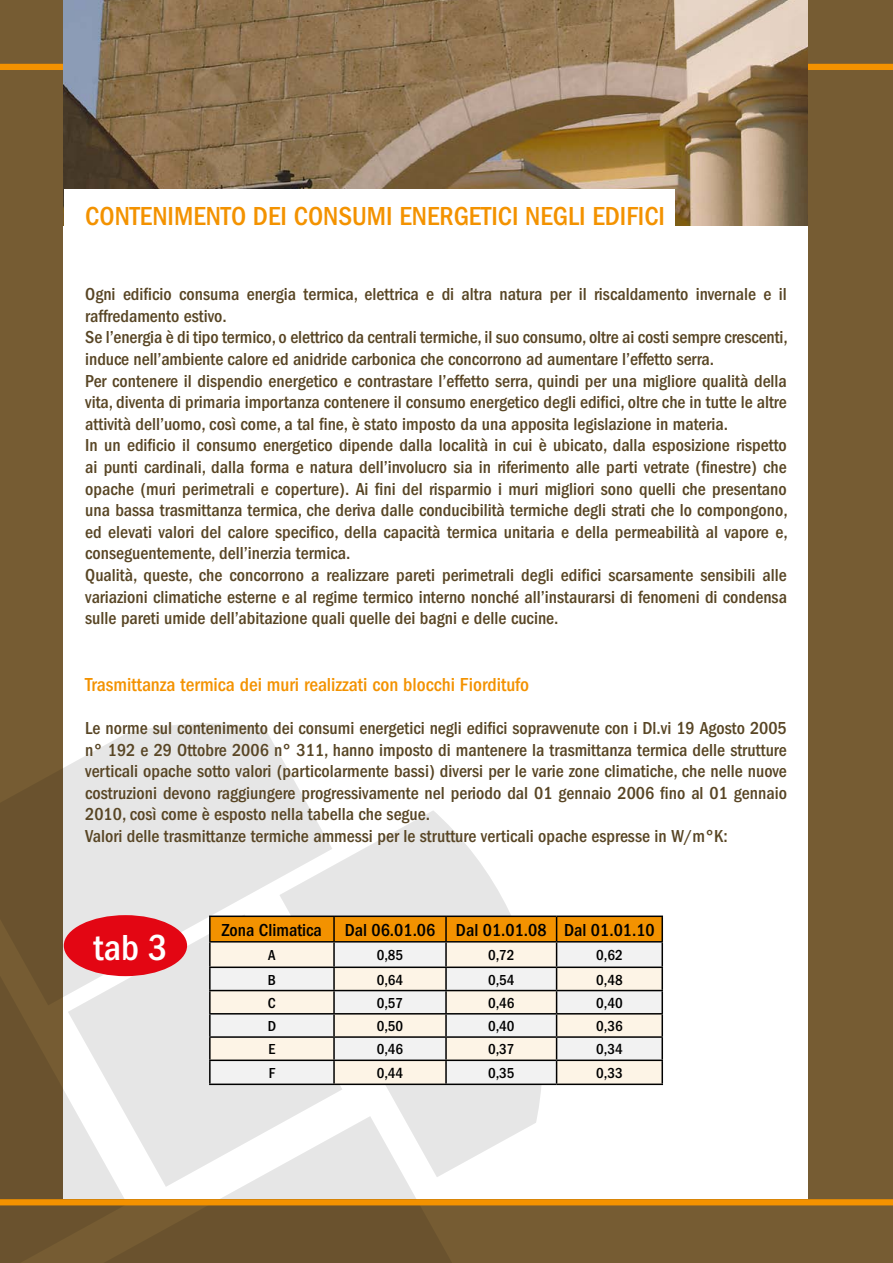
<style>
.page{position:relative;width:893px;height:1263px;background:#765c33}
.page>*{position:absolute;margin:0;border:0;box-sizing:border-box;transform-origin:0 0}
.t1{font:500 condensed 37.5px "Franklin Gothic";color:#fff}
.t2{font:500 condensed 27px "Franklin Gothic";color:#f39200}
.t3{font:500 condensed 19.5px "Franklin Gothic";color:#f39200}
.t4{font:500 condensed 18px/21.6px "Franklin Gothic";color:#584524;text-align:justify}
.t5{font:500 condensed 18px "Franklin Gothic";color:#000}
.t6{font:500 condensed 15px "Franklin Gothic";color:#000}
</style>
<div class="page">
<div style="left:64px;top:65px;width:744px;height:1134px;background:#fff"></div>
<svg style="left:127px;top:1177px;width:341px;height:86px;fill:#6a522e"></svg>
<svg style="left:0;top:1005px;width:127px;height:258px"></svg>
<svg style="left:68px;top:1005px;width:274px;height:182px;fill:#e6e6e6"></svg>
<svg style="left:279px;top:811px;width:265px;height:366px;fill:#e6e6e6"></svg>
<svg style="left:0;top:723px;width:332px;height:282px;fill:#e6e6e6"></svg>
<div style="left:0;top:64px;width:893px;height:6px;background:#f39200"></div>
<div style="left:0;top:1199px;width:893px;height:6px;background:#f39200"></div>
<img style="left:64px;top:0;width:744px;height:225px">
<div style="left:64px;top:190px;width:611px;height:53px;background:#fff"></div>
<hr style="left:209px;top:968px;width:2px;height:22px;background:#000">
<hr style="left:209px;top:915px;width:125px;height:2px;background:#000">
<hr style="left:209px;top:917px;width:2px;height:24px;background:#000">
<hr style="left:334px;top:915px;width:112px;height:2px;background:#000">
<hr style="left:446px;top:915px;width:111px;height:2px;background:#000">
<hr style="left:557px;top:915px;width:106px;height:2px;background:#000">
<hr style="left:661px;top:917px;width:2px;height:24px;background:#000">
<hr style="left:209px;top:941px;width:125px;height:1px;background:#000">
<hr style="left:209px;top:942px;width:2px;height:24px;background:#000">
<hr style="left:209px;top:966px;width:125px;height:2px;background:#000">
<hr style="left:209px;top:990px;width:125px;height:1px;background:#000">
<hr style="left:209px;top:991px;width:2px;height:22px;background:#000">
<hr style="left:209px;top:1038px;width:2px;height:21px;background:#000">
<hr style="left:661px;top:968px;width:2px;height:22px;background:#000">
<hr style="left:557px;top:990px;width:106px;height:1px;background:#000">
<hr style="left:661px;top:991px;width:2px;height:22px;background:#000">
<hr style="left:661px;top:1038px;width:2px;height:21px;background:#000">
<hr style="left:557px;top:941px;width:106px;height:1px;background:#000">
<hr style="left:661px;top:942px;width:2px;height:24px;background:#000">
<hr style="left:557px;top:966px;width:106px;height:2px;background:#000">
<hr style="left:209px;top:1013px;width:125px;height:1px;background:#000">
<hr style="left:209px;top:1014px;width:2px;height:22px;background:#000">
<hr style="left:209px;top:1036px;width:125px;height:2px;background:#000">
<hr style="left:209px;top:1059px;width:125px;height:2px;background:#000">
<hr style="left:209px;top:1061px;width:2px;height:22px;background:#000">
<hr style="left:209px;top:1083px;width:125px;height:2px;background:#000">
<hr style="left:446px;top:1083px;width:111px;height:2px;background:#000">
<hr style="left:334px;top:1083px;width:112px;height:2px;background:#000">
<hr style="left:557px;top:1013px;width:106px;height:1px;background:#000">
<hr style="left:661px;top:1014px;width:2px;height:22px;background:#000">
<hr style="left:557px;top:1036px;width:106px;height:2px;background:#000">
<hr style="left:557px;top:1059px;width:106px;height:2px;background:#000">
<svg style="left:210px;top:916px;width:452px;height:167px"></svg>
<hr style="left:661px;top:1061px;width:2px;height:22px;background:#000">
<hr style="left:557px;top:1083px;width:106px;height:2px;background:#000">
<div style="left:64px;top:915px;width:123px;height:61px;background:#e30613;border-radius:50%"></div>
<p class="t2" style="left:85px;top:200px;width:581px">CONTENIMENTO DEI CONSUMI ENERGETICI NEGLI EDIFICI</p>
<p class="t4" style="left:85px;top:284px;width:703px">Ogni edificio consuma energia termica, elettrica e di altra natura per il riscaldamento invernale e il raffredamento estivo.</p>
<p class="t4" style="left:85px;top:327px;width:704px">Se l’energia è di tipo termico, o elettrico da centrali termiche, il suo consumo, oltre ai costi sempre crescenti, induce nell’ambiente calore ed anidride carbonica che concorrono ad aumentare l’effetto serra.</p>
<p class="t4" style="left:85px;top:370px;width:703px">Per contenere il dispendio energetico e contrastare l’effetto serra, quindi per una migliore qualità della vita, diventa di primaria importanza contenere il consumo energetico degli edifici, oltre che in tutte le altre attività dell’uomo, così come, a tal fine, è stato imposto da una apposita legislazione in materia.</p>
<p class="t4" style="left:85px;top:435px;width:704px">In un edificio il consumo energetico dipende dalla località in cui è ubicato, dalla esposizione rispetto ai punti cardinali, dalla forma e natura dell’involucro sia in riferimento alle parti vetrate (finestre) che opache (muri perimetrali e coperture). Ai fini del risparmio i muri migliori sono quelli che presentano una bassa trasmittanza termica, che deriva dalle conducibilità termiche degli strati che lo compongono, ed elevati valori del calore specifico, della capacità termica unitaria e della permeabilità al vapore e, conseguentemente, dell’inerzia termica.</p>
<p class="t4" style="left:85px;top:564px;width:703px">Qualità, queste, che concorrono a realizzare pareti perimetrali degli edifici scarsamente sensibili alle variazioni climatiche esterne e al regime termico interno nonché all’instaurarsi di fenomeni di condensa sulle pareti umide dell’abitazione quali quelle dei bagni e delle cucine.</p>
<p class="t3" style="left:85px;top:673px;width:445px">Trasmittanza termica dei muri realizzati con blocchi Fiorditufo</p>
<p class="t4" style="left:85px;top:717px;width:703px">Le norme sul contenimento dei consumi energetici negli edifici sopravvenute con i Dl.vi 19 Agosto 2005 n° 192 e 29 Ottobre 2006 n° 311, hanno imposto di mantenere la trasmittanza termica delle strutture verticali opache sotto valori (particolarmente bassi) diversi per le varie zone climatiche, che nelle nuove costruzioni devono raggiungere progressivamente nel periodo dal 01 gennaio 2006 fino al 01 gennaio 2010, così come è esposto nella tabella che segue.</p>
<p class="t4" style="left:85px;top:825px;width:644px">Valori delle trasmittanze termiche ammessi per le strutture verticali opache espresse in W/m°K:</p>
<p class="t1" style="left:94px;top:926px;width:75px">tab 3</p>
<p class="t5" style="left:222px;top:920px;width:101px">Zona Climatica</p>
<p class="t5" style="left:345px;top:920px;width:92px">Dal 06.01.06</p>
<p class="t5" style="left:456px;top:920px;width:92px">Dal 01.01.08</p>
<p class="t5" style="left:564px;top:920px;width:92px">Dal 01.01.10</p>
<p class="t6" style="left:268px;top:947px;width:9px">A</p>
<p class="t6" style="left:377px;top:947px;width:28px">0,85</p>
<p class="t6" style="left:488px;top:947px;width:28px">0,72</p>
<p class="t6" style="left:596px;top:947px;width:28px">0,62</p>
<p class="t6" style="left:268px;top:971px;width:10px">B</p>
<p class="t6" style="left:377px;top:971px;width:28px">0,64</p>
<p class="t6" style="left:488px;top:971px;width:28px">0,54</p>
<p class="t6" style="left:596px;top:971px;width:28px">0,48</p>
<p class="t6" style="left:268px;top:994px;width:9px">C</p>
<p class="t6" style="left:377px;top:994px;width:28px">0,57</p>
<p class="t6" style="left:488px;top:994px;width:28px">0,46</p>
<p class="t6" style="left:596px;top:994px;width:28px">0,40</p>
<p class="t6" style="left:268px;top:1017px;width:10px">D</p>
<p class="t6" style="left:377px;top:1017px;width:28px">0,50</p>
<p class="t6" style="left:488px;top:1017px;width:28px">0,40</p>
<p class="t6" style="left:596px;top:1017px;width:28px">0,36</p>
<p class="t6" style="left:268px;top:1041px;width:8px">E</p>
<p class="t6" style="left:377px;top:1041px;width:28px">0,46</p>
<p class="t6" style="left:488px;top:1041px;width:28px">0,37</p>
<p class="t6" style="left:596px;top:1041px;width:28px">0,34</p>
<p class="t6" style="left:269px;top:1064px;width:8px">F</p>
<p class="t6" style="left:377px;top:1064px;width:28px">0,44</p>
<p class="t6" style="left:488px;top:1064px;width:28px">0,35</p>
<p class="t6" style="left:596px;top:1064px;width:28px">0,33</p>
</div>
